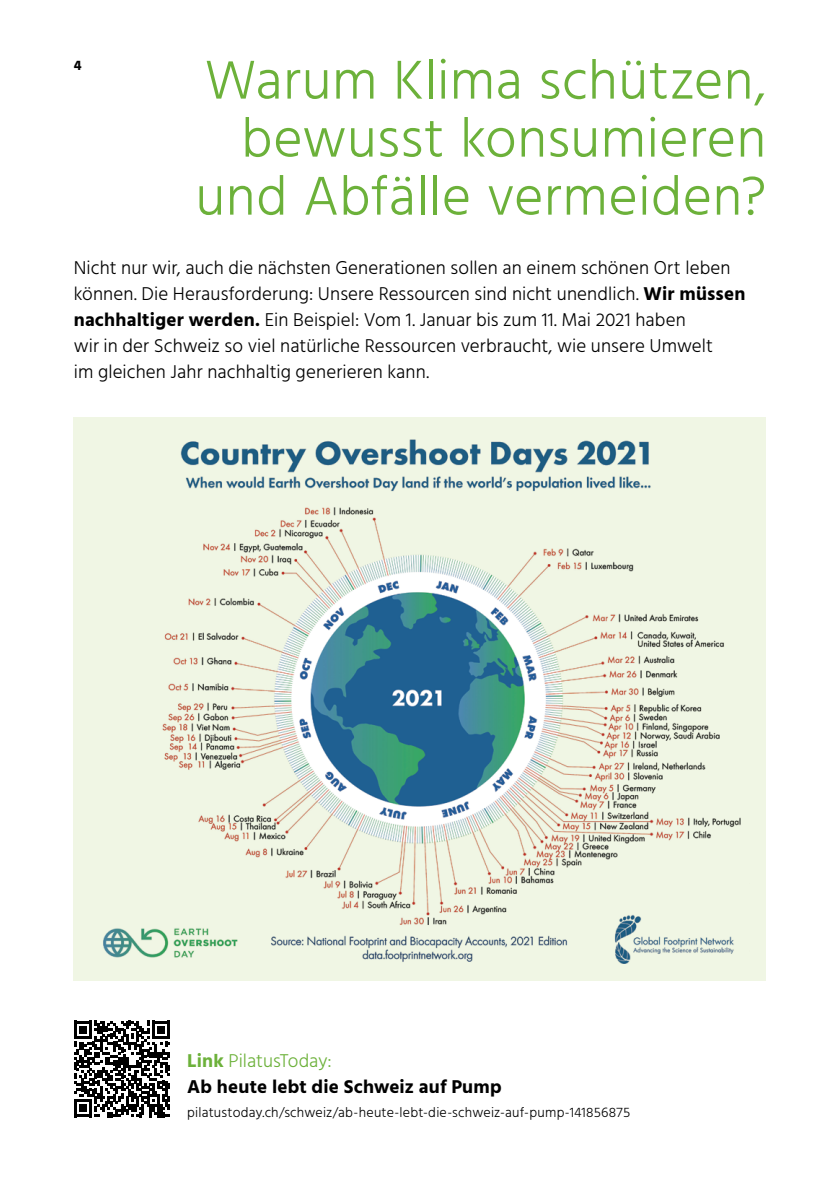
<style>
.page{position:relative;width:840px;height:1191px;background:#fff}
.page>*{position:absolute;margin:0;border:0;box-sizing:border-box;transform-origin:0 0}
.t1{font:300 56px/58px "Hind";letter-spacing:.01em;color:#6cb13a;text-align:right}
.Untertitel{font:300 19px/26px "Hind";letter-spacing:.005em;color:#000}
.Untertitel-2{font:700 19px/26px "Hind";letter-spacing:.01em;color:#000}
.Untertitel-3{font:300 14px "Hind";letter-spacing:.015em;color:#000}
.t2{font:700 14px "Hind";color:#000}
.s1{font-weight:700}
.s2{color:#6cb13a}
.s3{font-weight:300;color:#6cb13a}
</style>
<div class="page">
<div style="left:74px;top:417px;width:691px;height:563px;background:#f0f6e4"></div>
<svg style="left:74px;top:1020px;width:96px;height:97px"></svg>
<img style="left:103px;top:439px;width:638px;height:524px">
<p class="t2" style="left:74px;top:57px;width:9px">4</p>
<p class="t1" style="left:195px;top:54px;width:571px">Warum Klima schützen, bewusst konsumieren und Abfälle vermeiden?</p>
<p class="Untertitel" style="left:74px;top:255px;width:672px">Nicht nur wir, auch die nächsten Generationen sollen an einem schönen Ort leben können. Die Herausforderung: Unsere Ressourcen sind nicht unendlich. <span class="s1">Wir müssen nachhaltiger werden.</span> Ein Beispiel: Vom 1. Januar bis zum 11. Mai 2021 haben<br>wir in der Schweiz so viel natürliche Ressourcen verbraucht, wie unsere Umwelt<br>im gleichen Jahr nachhaltig generieren kann.</p>
<p class="Untertitel-2" style="left:187px;top:1047px;width:316px"><span class="s2">Link</span> <span class="s3">PilatusToday:<br></span>Ab heute lebt die Schweiz auf Pump</p>
<p class="Untertitel-3" style="left:187px;top:1103px;width:444px">pilatustoday.ch/schweiz/ab-heute-lebt-die-schweiz-auf-pump-141856875</p>
</div>
